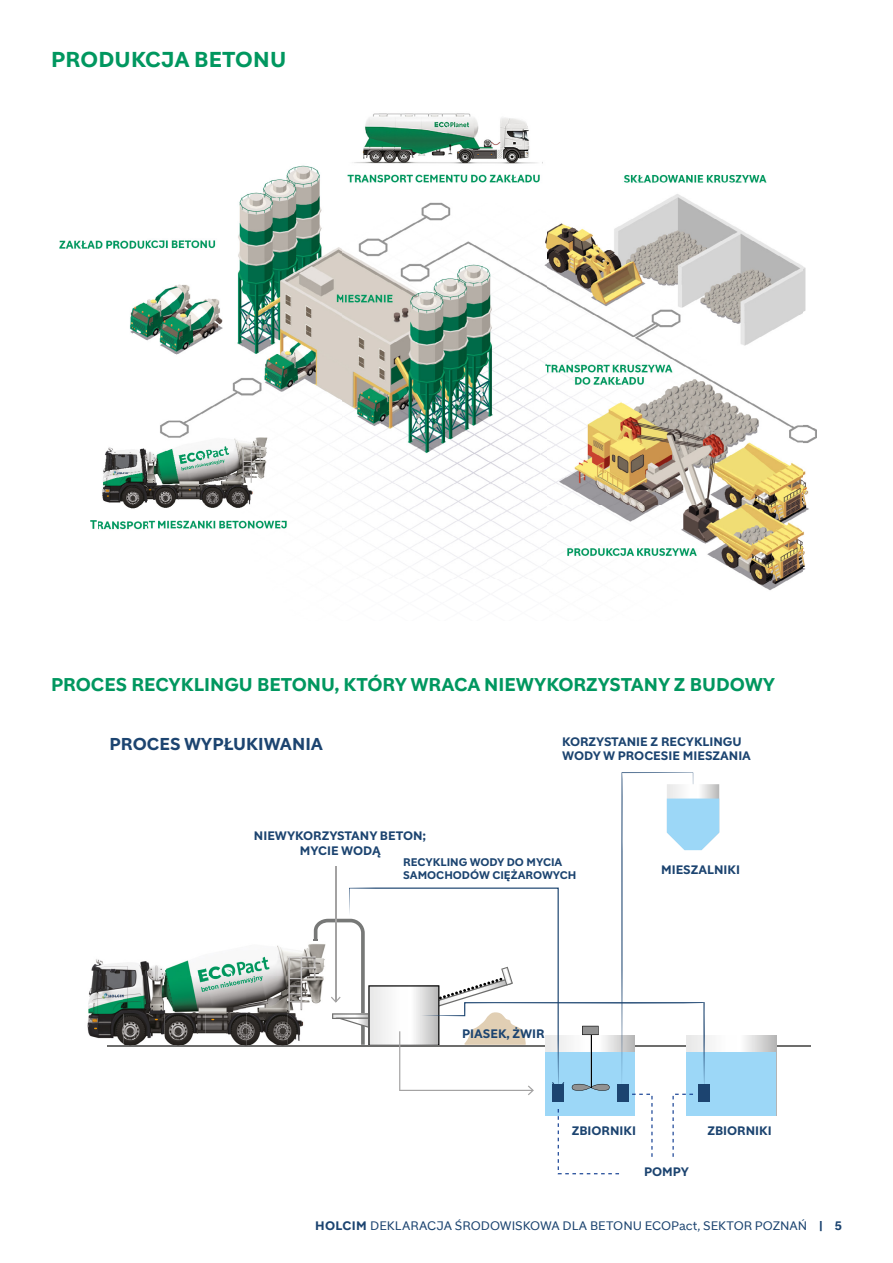
<style>
.page{position:relative;width:893px;height:1263px;background:#fff}
.page>*{position:absolute;margin:0;border:0;box-sizing:border-box;transform-origin:0 0}
.t1{font:700 21px "Holcim";letter-spacing:.01em;color:#00975f}
.t2{font:700 18px "Holcim";color:#00975f}
.t3{font:700 16.8px "Holcim";color:#1c4470}
.t4{font:700 12px/14.4px "Holcim";color:#1c4470;text-align:center}
.t5{font:12px "Holcim";color:#1c4470}
.t6{font:700 10.8px/12.9px "Holcim";color:#1c4470}
.s1{font-weight:700}
</style>
<div class="page">
<img style="left:341px;top:113px;width:207px;height:465px">
<img style="left:146px;top:165px;width:195px;height:364px">
<img style="left:548px;top:175px;width:257px;height:416px">
<img style="left:60px;top:240px;width:86px;height:9px">
<img style="left:804px;top:259px;width:2px;height:63px">
<img style="left:130px;top:302px;width:16px;height:32px">
<svg style="left:133px;top:333px;width:13px;height:7px"></svg>
<img style="left:804px;top:419px;width:13px;height:26px">
<img style="left:98px;top:447px;width:48px;height:83px">
<img style="left:804px;top:468px;width:5px;height:51px">
<svg style="left:90px;top:520px;width:7px;height:9px"></svg>
<img style="left:804px;top:542px;width:1px;height:14px">
<img style="left:804px;top:567px;width:2px;height:14px">
<hr style="left:108px;top:1045px;width:702px;height:1px;background:#6d6d6c">
<svg style="left:719px;top:1035px;width:57px;height:17px"></svg>
<div style="left:687px;top:1052px;width:89px;height:64px;background:#9cd7f7"></div>
<img style="left:87px;top:940px;width:227px;height:107px">
<img style="left:108px;top:1045px;width:206px;height:1px">
<svg style="left:314px;top:772px;width:405px;height:402px"></svg>
<h1 class="t1" style="left:51px;top:48px;width:237px">PRODUKCJA BETONU</h1>
<h2 class="t2" style="left:51px;top:674px;width:726px">PROCES RECYKLINGU BETONU, KTÓRY WRACA NIEWYKORZYSTANY Z BUDOWY</h2>
<h3 class="t3" style="left:110px;top:735px;width:215px">PROCES WYPŁUKIWANIA</h3>
<p class="t4" style="left:562px;top:735px;width:190px;text-align:left">KORZYSTANIE Z RECYKLINGU<br>WODY W PROCESIE MIESZANIA</p>
<p class="t4" style="left:254px;top:829px;width:174px">NIEWYKORZYSTANY BETON;<br>MYCIE WODĄ</p>
<p class="t6" style="left:403px;top:856px;width:175px">RECYKLING WODY DO MYCIA<br>SAMOCHODÓW CIĘŻAROWYCH</p>
<p class="t4" style="left:462px;top:1026px;width:84px">PIASEK, ŻWIR</p>
<p class="t4" style="left:661px;top:862px;width:80px">MIESZALNIKI</p>
<p class="t4" style="left:572px;top:1124px;width:66px">ZBIORNIKI</p>
<p class="t4" style="left:707px;top:1123px;width:66px">ZBIORNIKI</p>
<p class="t4" style="left:644px;top:1164px;width:46px">POMPY</p>
<p class="t5" style="left:315px;top:1218px;width:528px"><span class="s1">HOLCIM</span> DEKLARACJA ŚRODOWISKOWA DLA BETONU ECOPact, SEKTOR POZNAŃ <span class="s1">| 5</span></p>
</div>
